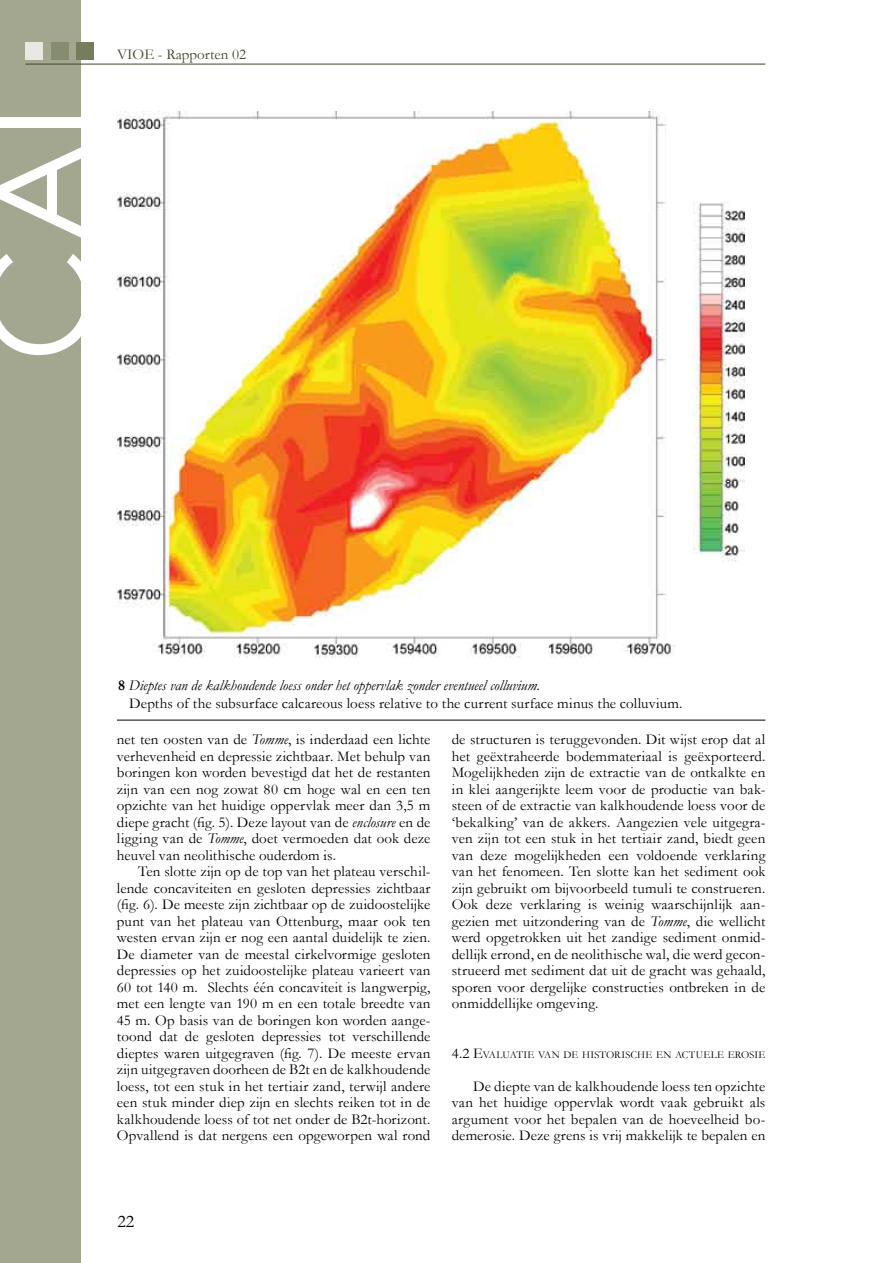
<style>
.page{position:relative;width:893px;height:1263px;background:#fff}
.page>*{position:absolute;margin:0;border:0;box-sizing:border-box;transform-origin:0 0}
.t1{font:144px "Century Gothic";color:#fff}
.t2{font:18px "Garamond";color:#000}
.t3{font:15px/16.5px "Garamond";letter-spacing:.01em;color:#000;text-align:justify}
.t4{font:15px "Garamond";color:#44432c}
.t5{font:10.5px "Garamond";letter-spacing:.02em;color:#000}
.s1{font-weight:700}
.s2{font-style:italic}
.s3{font-size:15px}
</style>
<div class="page">
<div style="left:0;top:0;width:81px;height:1263px;background:#a4a790"></div>
<hr style="left:26px;top:64px;width:739px;height:1px;background:#44432c">
<div style="left:26px;top:43px;width:17px;height:17px;background:#e9e8e3"></div>
<div style="left:51px;top:43px;width:17px;height:17px;background:#868c6f"></div>
<div style="left:77px;top:43px;width:17px;height:17px;background:#767d5d"></div>
<img style="left:117px;top:111px;width:627px;height:546px">
<hr style="left:117px;top:720px;width:648px;height:1px;background:#000">
<h1 class="t1" style="left:-62px;top:363px;width:258px;rotate:-90deg">CAI</h1>
<p class="t4" style="left:117px;top:44px;width:131px">VIOE - Rapporten 02</p>
<p class="t3" style="left:129px;top:675px;width:555px;line-height:18px;text-indent:-11px"><span class="s1">8</span> <span class="s2">Dieptes van de kalkhoudende loess onder het oppervlak zonder eventueel colluvium.<br></span>Depths of the subsurface calcareous loess relative to the current surface minus the colluvium.</p>
<p class="t3" style="left:117px;top:731px;width:315px">net ten oosten van de <span class="s2">Tomme</span>, is inderdaad een lichte verhevenheid en depressie zichtbaar. Met behulp van boringen kon worden bevestigd dat het de restanten zijn van een nog zowat 80 cm hoge wal en een ten opzichte van het huidige oppervlak meer dan 3,5 m diepe gracht (fig. 5). Deze layout van de <span class="s2">enclosure</span> en de ligging van de <span class="s2">Tomme</span>, doet vermoeden dat ook deze heuvel van neolithische ouderdom is.</p>
<p class="t3" style="left:117px;top:863px;width:315px;text-indent:21px">Ten slotte zijn op de top van het plateau verschil&shy;lende concaviteiten en gesloten depressies zichtbaar (fig. 6). De meeste zijn zichtbaar op de zuidoostelijke punt van het plateau van Ottenburg, maar ook ten westen ervan zijn er nog een aantal duidelijk te zien.<br>De diameter van de meestal cirkelvormige gesloten depressies op het zuidoostelijke plateau varieert van 60 tot 140 m. Slechts één concaviteit is langwerpig, met een lengte van 190 m en een totale breedte van 45 m. Op basis van de boringen kon worden aange&shy;toond dat de gesloten depressies tot verschillende dieptes waren uitgegraven (fig. 7). De meeste ervan zijn uitgegraven doorheen de B2t en de kalkhoudende loess, tot een stuk in het tertiair zand, terwijl andere een stuk minder diep zijn en slechts reiken tot in de kalkhoudende loess of tot net onder de B2t-horizont.<br>Opvallend is dat nergens een opgeworpen wal rond</p>
<p class="t3" style="left:452px;top:731px;width:315px">de structuren is teruggevonden. Dit wijst erop dat al het geëxtraheerde bodemmateriaal is geëxporteerd.<br>Mogelijkheden zijn de extractie van de ontkalkte en in klei aangerijkte leem voor de productie van bak&shy;steen of de extractie van kalkhoudende loess voor de ‘bekalking’ van de akkers. Aangezien vele uitgegra&shy;ven zijn tot een stuk in het tertiair zand, biedt geen van deze mogelijkheden een voldoende verklaring van het fenomeen. Ten slotte kan het sediment ook zijn gebruikt om bijvoorbeeld tumuli te construeren.<br>Ook deze verklaring is weinig waarschijnlijk aan&shy;gezien met uitzondering van de <span class="s2">Tomme</span>, die wellicht werd opgetrokken uit het zandige sediment onmid&shy;dellijk errond, en de neolithische wal, die werd gecon&shy;strueerd met sediment dat uit de gracht was gehaald, sporen voor dergelijke constructies ontbreken in de onmiddellijke omgeving.</p>
<p class="t5" style="left:452px;top:1047px;width:315px"><span class="s3">4.2 E</span>valuatie van de historische en actuele erosie</p>
<p class="t3" style="left:452px;top:1077px;width:315px;text-indent:21px">De diepte van de kalkhoudende loess ten opzichte van het huidige oppervlak wordt vaak gebruikt als argument voor het bepalen van de hoeveelheid bo&shy;demerosie. Deze grens is vrij makkelijk te bepalen en</p>
<p class="t2" style="left:117px;top:1209px;width:18px">22</p>
</div>
